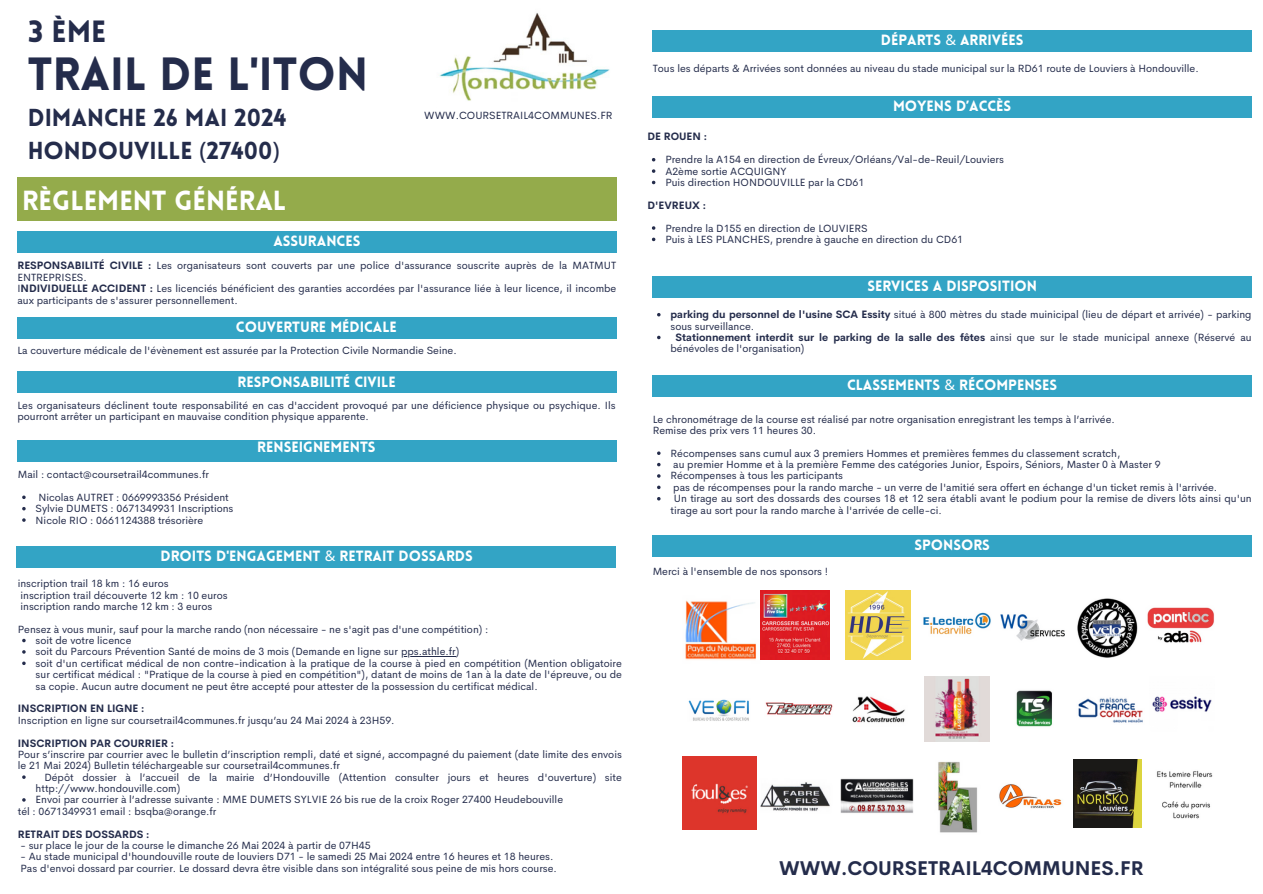
<style>
.page{position:relative;width:1263px;height:894px;background:#fff}
.page>*{position:absolute;margin:0;border:0;box-sizing:border-box;transform-origin:0 0}
.t1{font:900 45.45px "Lovelo";color:#242c4b}
.t2{font:900 30px "Lovelo";color:#242c4b}
.t3{font:900 27px "Lovelo";color:#fff}
.t4{font:900 24px/32.7px "Lovelo";color:#242c4b}
.t5{font:700 19.5px "Cerebri Sans";color:#242c4b}
.t6{font:900 14.55px "Lovelo";color:#fff}
.t7{font:10.5px/11.4px "Cerebri Sans";color:#242c4b}
.t8{font:700 10.5px "Cerebri Sans";color:#242c4b}
.s1{font-family:"Noto Sans";font-weight:400}
.s2{font-weight:700}
.s3{font-weight:400}
</style>
<div class="page">
<div style="left:17px;top:231px;width:599px;height:21px;background:#33a4c5"></div>
<div style="left:17px;top:317px;width:599px;height:21px;background:#33a4c5"></div>
<div style="left:653px;top:30px;width:599px;height:21px;background:#33a4c5"></div>
<div style="left:17px;top:371px;width:599px;height:21px;background:#33a4c5"></div>
<div style="left:653px;top:96px;width:599px;height:22px;background:#33a4c5"></div>
<div style="left:653px;top:276px;width:599px;height:21px;background:#33a4c5"></div>
<div style="left:653px;top:375px;width:599px;height:21px;background:#33a4c5"></div>
<div style="left:653px;top:535px;width:599px;height:21px;background:#33a4c5"></div>
<div style="left:17px;top:546px;width:599px;height:21px;background:#33a4c5"></div>
<div style="left:17px;top:439px;width:599px;height:22px;background:#33a4c5"></div>
<img style="left:685px;top:590px;width:76px;height:70px">
<img style="left:845px;top:590px;width:66px;height:69px">
<div style="left:18px;top:177px;width:599px;height:43px;background:#94ab4b"></div>
<img style="left:439px;top:13px;width:171px;height:88px">
<img style="left:761px;top:590px;width:69px;height:69px">
<img style="left:923px;top:612px;width:68px;height:23px">
<img style="left:1000px;top:614px;width:64px;height:27px">
<img style="left:1077px;top:598px;width:61px;height:60px">
<img style="left:1147px;top:607px;width:67px;height:36px">
<img style="left:688px;top:699px;width:61px;height:22px">
<img style="left:765px;top:702px;width:68px;height:13px">
<img style="left:852px;top:696px;width:53px;height:27px">
<img style="left:924px;top:676px;width:65px;height:65px">
<img style="left:1016px;top:690px;width:36px;height:37px">
<img style="left:1078px;top:697px;width:65px;height:26px">
<img style="left:1152px;top:696px;width:60px;height:16px">
<img style="left:841px;top:778px;width:73px;height:35px">
<img style="left:760px;top:782px;width:70px;height:29px">
<img style="left:683px;top:756px;width:73px;height:73px">
<img style="left:1157px;top:770px;width:56px;height:18px">
<img style="left:1162px;top:801px;width:49px;height:18px">
<img style="left:938px;top:762px;width:39px;height:71px">
<img style="left:999px;top:784px;width:63px;height:25px">
<img style="left:1073px;top:759px;width:69px;height:68px">
<svg style="left:22px;top:638px;width:4px;height:4px"></svg>
<svg style="left:22px;top:650px;width:4px;height:3px"></svg>
<hr style="left:401px;top:656px;width:55px;height:1px;background:#242c4b">
<svg style="left:22px;top:661px;width:4px;height:4px"></svg>
<svg style="left:22px;top:798px;width:4px;height:3px"></svg>
<svg style="left:657px;top:451px;width:4px;height:4px"></svg>
<svg style="left:657px;top:462px;width:4px;height:4px"></svg>
<svg style="left:657px;top:485px;width:4px;height:4px"></svg>
<svg style="left:657px;top:497px;width:4px;height:3px"></svg>
<svg style="left:657px;top:313px;width:4px;height:3px"></svg>
<svg style="left:657px;top:335px;width:4px;height:4px"></svg>
<svg style="left:652px;top:169px;width:3px;height:4px"></svg>
<svg style="left:652px;top:226px;width:3px;height:4px"></svg>
<svg style="left:652px;top:237px;width:3px;height:4px"></svg>
<svg style="left:22px;top:495px;width:4px;height:4px"></svg>
<svg style="left:22px;top:507px;width:4px;height:3px"></svg>
<svg style="left:22px;top:518px;width:4px;height:3px"></svg>
<h2 class="t2" style="left:28px;top:19px;width:80px">3 ÈME</h2>
<h1 class="t1" style="left:28px;top:55px;width:342px">TRAIL DE L'ITON</h1>
<h3 class="t4" style="left:28px;top:104px;width:260px">DIMANCHE 26 MAI 2024<br>HONDOUVILLE <span class="s1">(</span>27400<span class="s1">)</span></h3>
<p class="t7" style="left:424px;top:110px;width:190px">WWW.COURSETRAIL4COMMUNES.FR</p>
<h3 class="t3" style="left:22px;top:189px;width:266px">RÈGLEMENT GÉNÉRAL</h3>
<h3 class="t6" style="left:273px;top:235px;width:89px">ASSURANCES</h3>
<p class="t7" style="left:17px;top:260px;width:600px"><span class="s2">RESPONSABILITÉ CIVILE :</span> Les organisateurs sont couverts par une police d'assurance souscrite auprès de la MATMUT ENTREPRISES.<br>I<span class="s2">NDIVIDUELLE ACCIDENT :</span> Les licenciés bénéficient des garanties accordées par l'assurance liée à leur licence, il incombe aux participants de s'assurer personnellement.</p>
<h3 class="t6" style="left:236px;top:321px;width:162px">COUVERTURE MÉDICALE</h3>
<p class="t7" style="left:17px;top:345px;width:441px">La couverture médicale de l'évènement est assurée par la Protection Civile Normandie Seine.</p>
<h3 class="t6" style="left:238px;top:375px;width:160px">RESPONSABILITÉ CIVILE</h3>
<p class="t7" style="left:17px;top:399px;width:600px">Les organisateurs déclinent toute responsabilité en cas d'accident provoqué par une déficience physique ou psychique. Ils pourront arrêter un participant en mauvaise condition physique apparente.</p>
<p class="t7" style="left:38px;top:463px;width:192px;line-height:22.8px;text-indent:-21px">Mail : contact@coursetrail4communes.fr<br>Nicolas AUTRET : 0669993356 Président</p>
<p class="t7" style="left:36px;top:502px;width:199px">Sylvie DUMETS : 0671349931 Inscriptions<br>Nicole RIO : 0661124388 trésorière</p>
<h3 class="t6" style="left:257px;top:441px;width:120px">RENSEIGNEMENTS</h3>
<h3 class="t6" style="left:160px;top:550px;width:314px">DROITS D'ENGAGEMENT <span class="s1">&amp;</span> RETRAIT DOSSARDS</h3>
<p class="t7" style="left:18px;top:577px;width:211px">inscription trail 18 km : 16 euros<br>inscription trail découverte 12 km : 10 euros inscription rando marche 12 km : 3 euros</p>
<p class="t7" style="left:36px;top:623px;width:588px;text-indent:-18px">Pensez à vous munir, sauf pour la marche rando (non nécessaire - ne s'agit pas d'une compétition) :<br>soit de votre licence<br>soit du Parcours Prévention Santé de moins de 3 mois (Demande en ligne sur pps.athle.fr)<br>soit d'un certificat médical de non contre-indication à la pratique de la course à pied en compétition (Mention obligatoire sur certificat médical : "Pratique de la course à pied en compétition"), datant de moins de 1an à la date de l'épreuve, ou de sa copie. Aucun autre document ne peut être accepté pour attester de la possession du certificat médical.</p>
<p class="t8" style="left:18px;top:701px;width:128px">INSCRIPTION EN LIGNE :</p>
<p class="t7" style="left:18px;top:714px;width:378px">Inscription en ligne sur coursetrail4communes.fr jusqu’au 24 Mai 2024 à 23H59.</p>
<p class="t8" style="left:18px;top:735px;width:158px">INSCRIPTION PAR COURRIER :</p>
<p class="t7" style="left:18px;top:748px;width:606px">Pour s’inscrire par courrier avec le bulletin d’inscription rempli, daté et signé, accompagné du paiement (date limite des envois le 21 Mai 2024) Bulletin téléchargeable sur coursetrail4communes.fr</p>
<p class="t7" style="left:44px;top:771px;width:579px">Dépôt dossier à l’accueil de la mairie d’Hondouville (Attention consulter jours et heures d'ouverture) site</p>
<p class="t7" style="left:36px;top:782px;width:146px">http://www.hondouville.com)</p>
<p class="t7" style="left:36px;top:793px;width:529px">Envoi par courrier à l’adresse suivante : MME DUMETS SYLVIE 26 bis rue de la croix Roger 27400 Heudebouville</p>
<p class="t7" style="left:18px;top:805px;width:200px">tél : 0671349931 email : bsqba@orange.fr</p>
<p class="t8" style="left:18px;top:826px;width:133px">RETRAIT DES DOSSARDS :</p>
<p class="t7" style="left:21px;top:839px;width:352px">- sur place le jour de la course le dimanche 26 Mai 2024 à partir de 07H45</p>
<p class="t7" style="left:21px;top:850px;width:538px">- Au stade municipal d'houndouville route de louviers D71 - le samedi 25 Mai 2024 entre 16 heures et 18 heures.<br>Pas d'envoi dossard par courrier. Le dossard devra être visible dans son intégralité sous peine de mis hors course.</p>
<h3 class="t6" style="left:881px;top:34px;width:144px">DÉPARTS <span class="s1">&amp;</span> ARRIVÉES</h3>
<p class="t7" style="left:653px;top:62px;width:548px">Tous les départs &amp; Arrivées sont données au niveau du stade municipal sur la RD61 route de Louviers à Hondouville.</p>
<h3 class="t6" style="left:893px;top:100px;width:120px">MOYENS D’ACCÈS</h3>
<p class="t8" style="left:647px;top:130px;width:61px">DE ROUEN :</p>
<p class="t7" style="left:665px;top:154px;width:340px">Prendre la A154 en direction de Évreux/Orléans/Val-de-Reuil/Louviers<br>A2ème sortie ACQUIGNY<br>Puis direction HONDOUVILLE par la CD61</p>
<p class="t8" style="left:647px;top:198px;width:60px">D'EVREUX :</p>
<p class="t7" style="left:665px;top:222px;width:299px">Prendre la D155 en direction de LOUVIERS<br>Puis à LES PLANCHES, prendre à gauche en direction du CD61</p>
<h3 class="t6" style="left:867px;top:280px;width:171px">SERVICES A DISPOSITION</h3>
<p class="t7" style="left:670px;top:309px;width:583px"><span class="s2">parking du personnel de l'usine SCA Essity</span> situé à 800 mètres du stade muinicipal (lieu de départ et arrivée) - parking</p>
<p class="t7" style="left:670px;top:320px;width:85px">sous surveillance.</p>
<p class="t8" style="left:676px;top:330px;width:578px">Stationnement interdit sur le parking de la salle des fêtes <span class="s3">ainsi que sur le stade municipal annexe (Réservé au</span></p>
<p class="t7" style="left:670px;top:343px;width:135px">bénévoles de l'organisation)</p>
<h3 class="t6" style="left:847px;top:379px;width:212px">CLASSEMENTS <span class="s1">&amp;</span> RÉCOMPENSES</h3>
<p class="t7" style="left:653px;top:413px;width:464px">Le chronométrage de la course est réalisé par notre organisation enregistrant les temps à l’arrivée.<br>Remise des prix vers 11 heures 30.</p>
<p class="t7" style="left:670px;top:447px;width:451px">Récompenses sans cumul aux 3 premiers Hommes et premières femmes du classement scratch,</p>
<p class="t7" style="left:673px;top:458px;width:489px">au premier Homme et à la première Femme des catégories Junior, Espoirs, Séniors, Master 0 à Master 9</p>
<p class="t7" style="left:670px;top:470px;width:174px">Récompenses à tous les participants</p>
<p class="t7" style="left:673px;top:481px;width:545px">pas de récompenses pour la rando marche - un verre de l'amitié sera offert en échange d'un ticket remis à l'arrivée.</p>
<p class="t7" style="left:674px;top:492px;width:579px">Un tirage au sort des dossards des courses 18 et 12 sera établi avant le podium pour la remise de divers lôts ainsi qu'un</p>
<p class="t7" style="left:670px;top:504px;width:273px">tirage au sort pour la rando marche à l'arrivée de celle-ci.</p>
<p class="t7" style="left:653px;top:566px;width:177px">Merci à l'ensemble de nos sponsors !</p>
<h3 class="t6" style="left:914px;top:538px;width:77px">SPONSORS</h3>
<h3 class="t5" style="left:779px;top:855px;width:366px">WWW.COURSETRAIL4COMMUNES.FR</h3>
</div>
